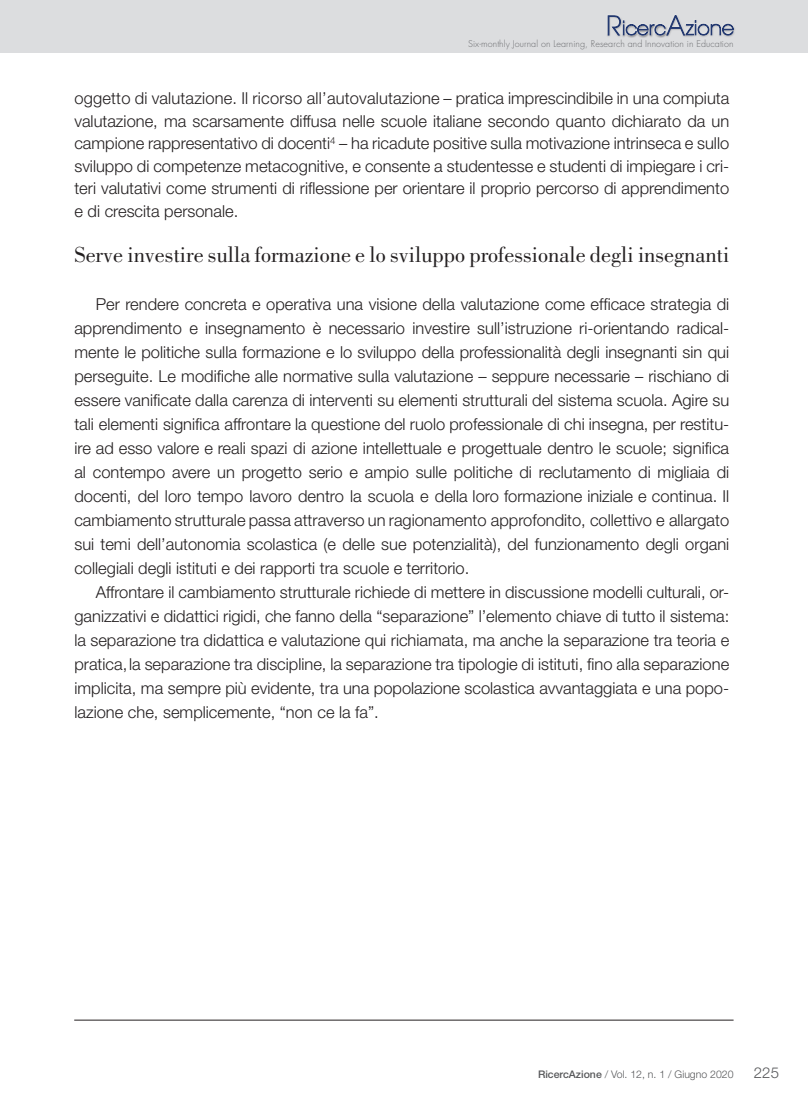
<style>
.page{position:relative;width:808px;height:1106px;background:#fff}
.page>*{position:absolute;margin:0;border:0;box-sizing:border-box;transform-origin:0 0}
.t1{font:22.5px "Bodoni";color:#231f20}
.t2{font:300 16.5px/24px "Helvetica Neue LT";color:#231f20;text-align:justify}
.t3{font:300 15px "Helvetica Neue CE";color:#57585a}
.t4{font:300 10.5px "Helvetica Neue CE";color:#57585a}
.t5{font:300 9px "Futura";letter-spacing:.01em;color:#6c6d70}
.s1{font-weight:500}
</style>
<div class="page">
<div style="left:0;top:0;width:808px;height:53px;background:#dcdddf"></div>
<hr style="left:74px;top:1019px;width:659px;height:1px;background:#231f20">
<div style="left:606px;top:15px;width:18px;height:23px;background:#231f20;opacity:.3"></div>
<div style="left:620px;top:18px;width:47px;height:18px;background:#c9cace"></div>
<div style="left:621px;top:19px;width:47px;height:19px;background:#231f20;opacity:.5"></div>
<div style="left:664px;top:13px;width:20px;height:24px;background:#fff;opacity:.3"></div>
<div style="left:665px;top:14px;width:22px;height:24px;background:#231f20;opacity:.3"></div>
<div style="left:683px;top:17px;width:52px;height:19px;background:#fff;opacity:.3"></div>
<div style="left:684px;top:19px;width:52px;height:19px;background:#231f20;opacity:.3"></div>
<svg style="left:608px;top:15px;width:126px;height:20px"></svg>
<p class="t5" style="left:468px;top:38px;width:267px">Six-monthly Journal on Learning, Research and Innovation in Education</p>
<p class="t2" style="left:74px;top:87px;width:656px;line-height:22.5px">oggetto di valutazione. Il ricorso all’autovalutazione – pratica imprescindibile in una compiuta valutazione, ma scarsamente diffusa nelle scuole italiane secondo quanto dichiarato da un campione rappresentativo di docenti<sup>4</sup> – ha ricadute positive sulla motivazione intrinseca e sullo sviluppo di competenze metacognitive, e consente a studentesse e studenti di impiegare i cri&shy;teri valutativi come strumenti di riflessione per orientare il proprio percorso di apprendimento e di crescita personale.</p>
<h1 class="t1" style="left:74px;top:242px;width:656px">Serve investire sulla formazione e lo sviluppo professionale degli insegnanti</h1>
<p class="t2" style="left:74px;top:291px;width:656px;text-indent:21px">Per rendere concreta e operativa una visione della valutazione come efficace strategia di apprendimento e insegnamento è necessario investire sull’istruzione ri-orientando radical&shy;mente le politiche sulla formazione e lo sviluppo della professionalità degli insegnanti sin qui perseguite. Le modifiche alle normative sulla valutazione – seppure necessarie – rischiano di essere vanificate dalla carenza di interventi su elementi strutturali del sistema scuola. Agire su tali elementi significa affrontare la questione del ruolo professionale di chi insegna, per restitu&shy;ire ad esso valore e reali spazi di azione intellettuale e progettuale dentro le scuole; significa al contempo avere un progetto serio e ampio sulle politiche di reclutamento di migliaia di docenti, del loro tempo lavoro dentro la scuola e della loro formazione iniziale e continua. Il cambiamento strutturale passa attraverso un ragionamento approfondito, collettivo e allargato sui temi dell’autonomia scolastica (e delle sue potenzialità), del funzionamento degli organi collegiali degli istituti e dei rapporti tra scuole e territorio.</p>
<p class="t2" style="left:74px;top:580px;width:656px;text-indent:21px">Affrontare il cambiamento strutturale richiede di mettere in discussione modelli culturali, or&shy;ganizzativi e didattici rigidi, che fanno della “separazione” l’elemento chiave di tutto il sistema: la separazione tra didattica e valutazione qui richiamata, ma anche la separazione tra teoria e pratica, la separazione tra discipline, la separazione tra tipologie di istituti, fino alla separazione implicita, ma sempre più evidente, tra una popolazione scolastica avvantaggiata e una popo&shy;lazione che, semplicemente, “non ce la fa”.</p>
<p class="t4" style="left:538px;top:1068px;width:197px"><span class="s1">RicercAzione</span> / Vol. 12, n. 1 / Giugno 2020</p>
<p class="t3" style="left:754px;top:1063px;width:27px">225</p>
</div>
